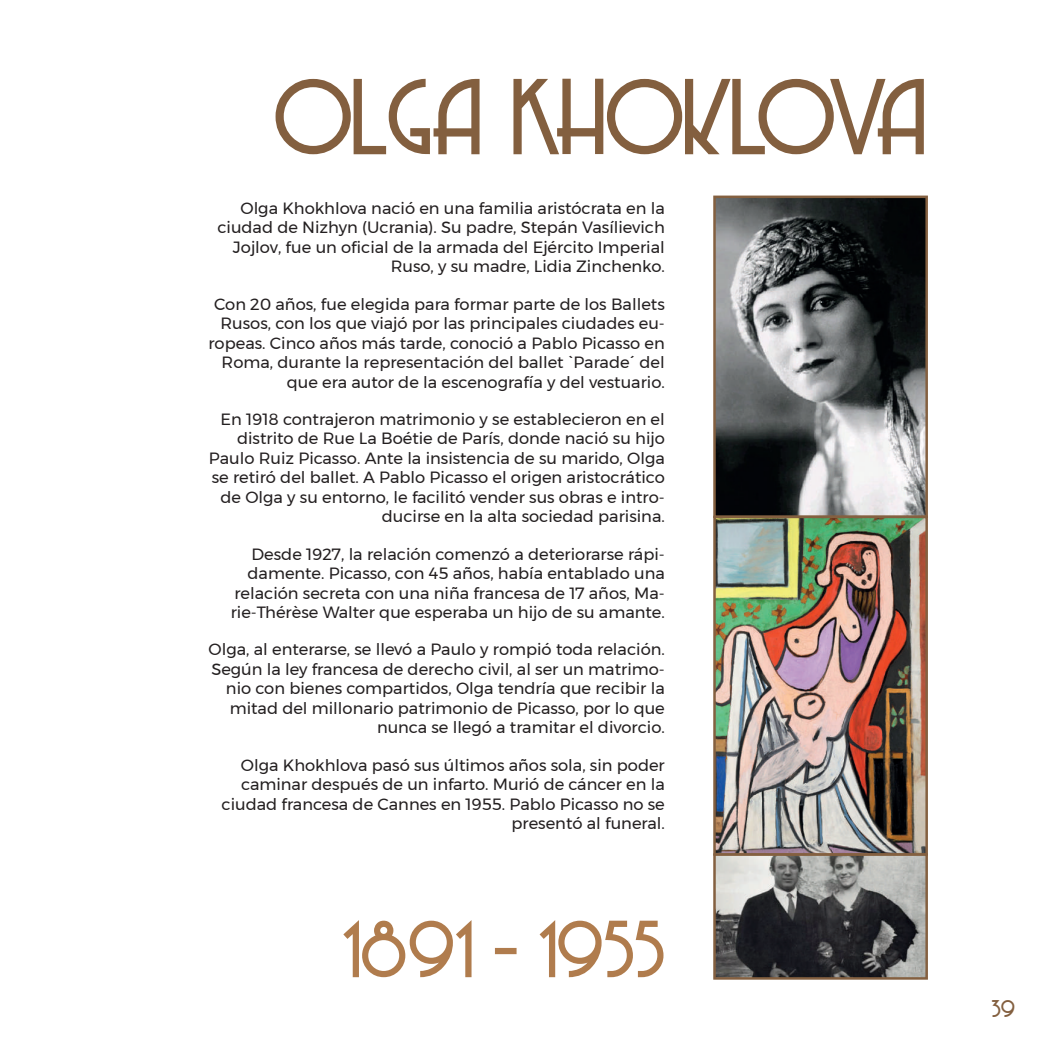
<style>
.page{position:relative;width:1053px;height:1053px;background:#fff}
.page>*{position:absolute;margin:0;border:0;box-sizing:border-box;transform-origin:0 0}
.t1{font:100px "Copasetic";color:#835f3f}
.t2{font:75px "Copasetic";color:#b07c4d}
.t3{font:22.5px "Copasetic";color:#835f3f}
.t4{font:16.25px/19.5px "Gontserrat";color:#231f20;text-align:right}
</style>
<div class="page">
<svg style="left:713px;top:195px;width:215px;height:319px;background:#636565"></svg>
<img style="left:713px;top:514px;width:215px;height:338px">
<svg style="left:713px;top:852px;width:215px;height:128px;background:#6a6867"></svg>
<h1 class="t1" style="left:274px;top:68px;width:653px">Olga KhOklOVa</h1>
<p class="t4" style="left:217px;top:198px;width:449px">Olga Khokhlova nació en una familia aristócrata en la ciudad de Nizhyn (Ucrania). Su padre, Stepán Vasílievich Jojlov, fue un oficial de la armada del Ejército Imperial Ruso, y su madre, Lidia Zinchenko.</p>
<p class="t4" style="left:208px;top:294px;width:458px">Con 20 años, fue elegida para formar parte de los Ballets Rusos, con los que viajó por las principales ciudades eu&shy;ropeas. Cinco años más tarde, conoció a Pablo Picasso en Roma, durante la representación del ballet `Parade´ del que era autor de la escenografía y del vestuario.</p>
<p class="t4" style="left:209px;top:409px;width:457px">En 1918 contrajeron matrimonio y se establecieron en el distrito de Rue La Boétie de París, donde nació su hijo Paulo Ruiz Picasso. Ante la insistencia de su marido, Olga se retiró del ballet. A Pablo Picasso el origen aristocrático de Olga y su entorno, le facilitó vender sus obras e intro&shy;ducirse en la alta sociedad parisina.</p>
<p class="t4" style="left:231px;top:544px;width:435px">Desde 1927, la relación comenzó a deteriorarse rápi&shy;damente. Picasso, con 45 años, había entablado una relación secreta con una niña francesa de 17 años, Ma&shy;rie-Thérèse Walter que esperaba un hijo de su amante.</p>
<p class="t4" style="left:208px;top:639px;width:457px">Olga, al enterarse, se llevó a Paulo y rompió toda relación.<br>Según la ley francesa de derecho civil, al ser un matrimo&shy;nio con bienes compartidos, Olga tendría que recibir la mitad del millonario patrimonio de Picasso, por lo que nunca se llegó a tramitar el divorcio.</p>
<p class="t4" style="left:221px;top:755px;width:444px">Olga Khokhlova pasó sus últimos años sola, sin poder caminar después de un infarto. Murió de cáncer en la ciudad francesa de Cannes en 1955. Pablo Picasso no se presentó al funeral.</p>
<h2 class="t2" style="left:342px;top:912px;width:324px">1891 - 1955</h2>
<h3 class="t3" style="left:991px;top:997px;width:25px">39</h3>
</div>
